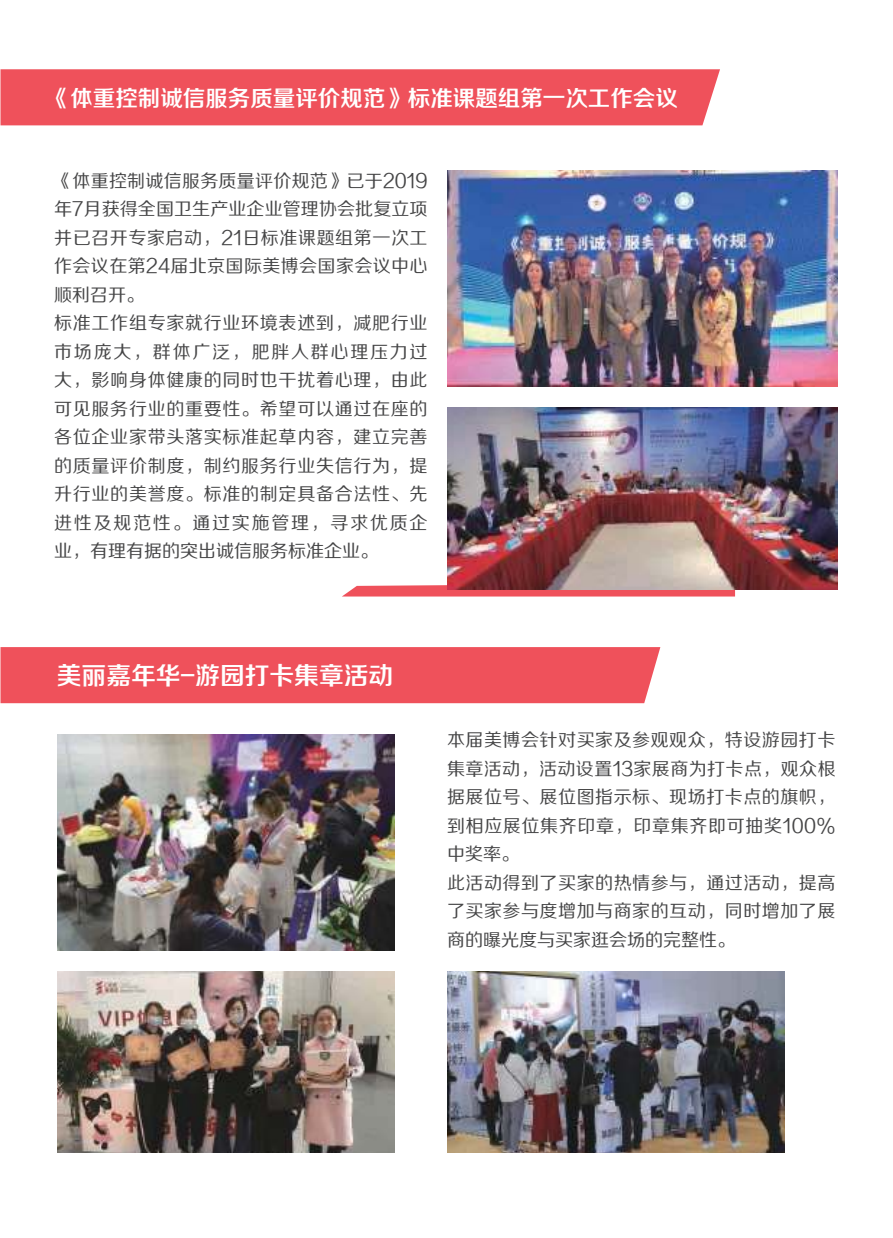
<style>
.page{position:relative;width:893px;height:1238px;background:#fff}
.page>*{position:absolute;margin:0;border:0;box-sizing:border-box;transform-origin:0 0}
.t1{font:24.75px "FZZZHONGJW GB1 0";color:#fff}
.t2{font:22.5px "FZZZHONGJW GB1 0";color:#fff}
.t3{font:18px/28.5px "FZZHJW GB1 0";letter-spacing:.03em;color:#454546}
</style>
<div class="page">
<svg style="left:342px;top:583px;width:393px;height:13px;background:#e9666e"></svg>
<div style="left:0;top:69px;width:720px;height:56px;background:#ef515b"></div>
<div style="left:0;top:647px;width:660px;height:56px;background:#ef515b"></div>
<img style="left:448px;top:407px;width:389px;height:182px">
<img style="left:448px;top:170px;width:389px;height:216px">
<img style="left:447px;top:971px;width:337px;height:181px">
<img style="left:57px;top:971px;width:337px;height:181px">
<img style="left:57px;top:734px;width:337px;height:216px">
<p class="t2" style="left:48px;top:86px;width:632px">《体重控制诚信服务质量评价规范》标准课题组第一次工作会议</p>
<p class="t3" style="left:54px;top:167px;width:375px">《体重控制诚信服务质量评价规范》已于2019年7月获得全国卫生产业企业管理协会批复立项并已召开专家启动，21日标准课题组第一次工作会议在第24届北京国际美博会国家会议中心顺利召开。<br>标准工作组专家就行业环境表述到，减肥行业市场庞大，群体广泛，肥胖人群心理压力过大，影响身体健康的同时也干扰着心理，由此可见服务行业的重要性。希望可以通过在座的各位企业家带头落实标准起草内容，建立完善的质量评价制度，制约服务行业失信行为，提升行业的美誉度。标准的制定具备合法性、先进性及规范性。通过实施管理，寻求优质企业，有理有据的突出诚信服务标准企业。</p>
<h1 class="t1" style="left:57px;top:661px;width:338px">美丽嘉年华-游园打卡集章活动</h1>
<p class="t3" style="left:447px;top:727px;width:390px">本届美博会针对买家及参观观众，特设游园打卡集章活动，活动设置13家展商为打卡点，观众根据展位号、展位图指示标、现场打卡点的旗帜，到相应展位集齐印章，印章集齐即可抽奖100%中奖率。<br>此活动得到了买家的热情参与，通过活动，提高了买家参与度增加与商家的互动，同时增加了展商的曝光度与买家逛会场的完整性。</p>
</div>
